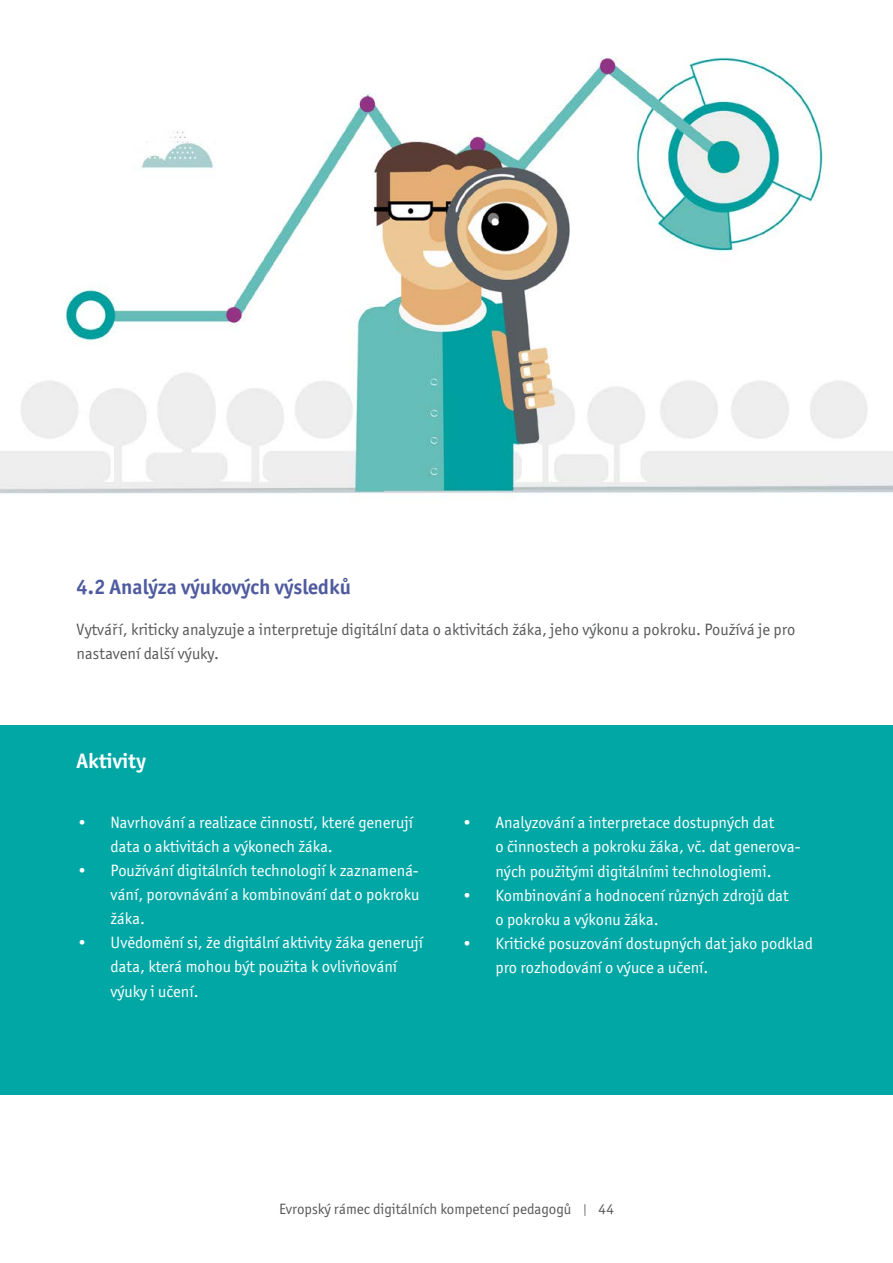
<style>
.page{position:relative;width:893px;height:1263px;background:#fff}
.page>*{position:absolute;margin:0;border:0;box-sizing:border-box;transform-origin:0 0}
.t1{font:700 21px "Officina Sans Itc TOT";color:#4f5b9e}
.t2{font:700 21px "Officina Sans Itc TOT";color:#fff}
.t3{font:16.5px/24px "Officina Sans Itc TOT";color:#fff}
.t4{font:16.5px/24px "Officina Sans Itc TOT";color:#58595b}
.t5{font:15px "Officina Sans Itc TOT";color:#58595b}
.s1{font-family:"Amatic SC";font-weight:700}
</style>
<div class="page">
<div style="left:0;top:725px;width:893px;height:370px;background:#00a7a5"></div>
<img style="left:0;top:57px;width:893px;height:437px">
<p class="t1" style="left:77px;top:573px;width:276px">4.2 Analýza výukových výsledků</p>
<p class="t4" style="left:77px;top:617px;width:720px">Vytváří, kriticky analyzuje a interpretuje digitální data o aktivitách žáka, jeho výkonu a pokroku. Používá je pro nastavení další výuky.</p>
<p class="t2" style="left:77px;top:748px;width:71px">Aktivity</p>
<p class="t3" style="left:111px;top:811px;width:305px;text-indent:-34px">• Navrhování a realizace činností, které generují data o aktivitách a výkonech žáka.</p>
<p class="t3" style="left:111px;top:859px;width:310px;text-align:justify;text-indent:-34px">• Používání digitálních technologií k zaznamená&shy;vání, porovnávání a kombinování dat o pokroku žáka.</p>
<p class="t3" style="left:111px;top:931px;width:315px;text-indent:-34px">• Uvědomění si, že digitální aktivity žáka generují data, která mohou být použita k ovlivňování výuky i učení.</p>
<p class="t3" style="left:495px;top:811px;width:307px;text-indent:-34px">• Analyzování a interpretace dostupných dat<br>o činnostech a pokroku žáka, vč. dat generova&shy;ných použitými digitálními technologiemi.</p>
<p class="t3" style="left:495px;top:883px;width:295px;text-indent:-34px">• Kombinování a hodnocení různých zdrojů dat o pokroku a výkonu žáka.</p>
<p class="t3" style="left:495px;top:931px;width:319px;text-indent:-34px">• Kritické posuzování dostupných dat jako podklad pro rozhodování o výuce a učení.</p>
<p class="t5" style="left:279px;top:1201px;width:336px">Evropský rámec digitálních kompetencí pedagogů <span class="s1">ן</span> 44</p>
</div>
